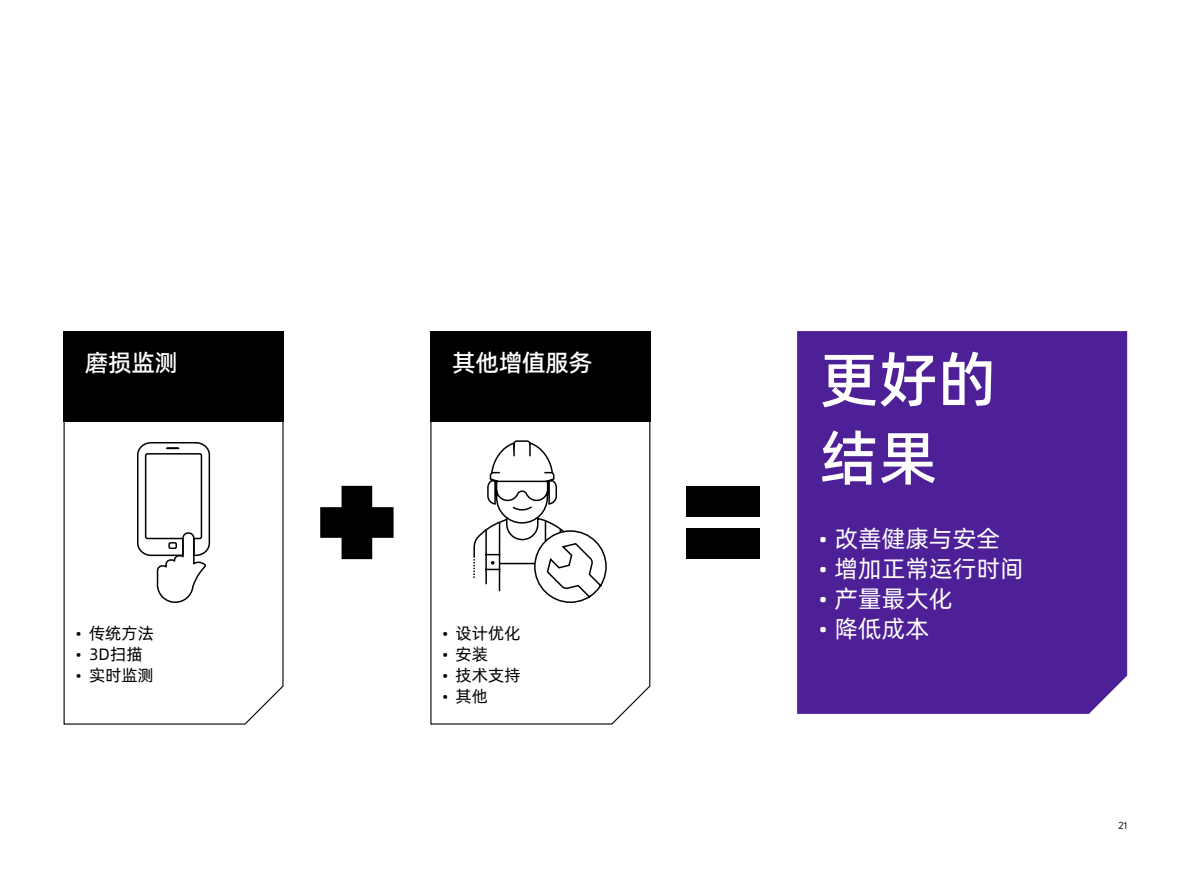
<style>
.page{position:relative;width:1191px;height:893px;background:#fff}
.page>*{position:absolute;margin:0;border:0;box-sizing:border-box;transform-origin:0 0}
.t1{font:60px/78px "Alibaba Pu Hui Ti 2 65 Medium";color:#fff}
.t2{font:24px "Alibaba Pu Hui Ti 2 55 Regular";color:#fff}
.t3{font:24px "Alibaba Pu Hui Ti 2 65 Medium";letter-spacing:-.01em;color:#fff}
.t4{font:16.5px "Alibaba Pu Hui Ti 2 55 Regular";color:#000}
.t5{font:300 10.5px "GT Eesti Pro Text";color:#000}
</style>
<div class="page">
<svg style="left:430px;top:331px;width:221px;height:394px"></svg>
<div style="left:797px;top:331px;width:330px;height:383px;background:#4e2098"></div>
<svg style="left:63px;top:331px;width:221px;height:394px"></svg>
<svg style="left:320px;top:486px;width:73px;height:73px"></svg>
<div style="left:686px;top:486px;width:74px;height:30px;background:#000"></div>
<div style="left:686px;top:528px;width:74px;height:31px;background:#000"></div>
<svg style="left:136px;top:441px;width:75px;height:163px"></svg>
<svg style="left:473px;top:440px;width:134px;height:164px"></svg>
<div style="left:64px;top:331px;width:219px;height:91px;background:#000"></div>
<div style="left:431px;top:331px;width:220px;height:91px;background:#000"></div>
<h2 class="t3" style="left:85px;top:344px;width:95px">磨损监测</h2>
<h2 class="t3" style="left:452px;top:344px;width:142px">其他增值服务</h2>
<p class="t4" style="left:76px;top:620px;width:79px">• 传统方法</p>
<p class="t4" style="left:76px;top:641px;width:68px">• 3D扫描</p>
<p class="t4" style="left:76px;top:662px;width:79px">• 实时监测</p>
<p class="t4" style="left:443px;top:620px;width:79px">• 设计优化</p>
<p class="t4" style="left:443px;top:641px;width:47px">• 安装</p>
<p class="t4" style="left:443px;top:662px;width:79px">• 技术支持</p>
<p class="t4" style="left:443px;top:683px;width:47px">• 其他</p>
<h1 class="t1" style="left:819px;top:337px;width:179px">更好的结果</h1>
<h2 class="t2" style="left:819px;top:520px;width:182px">• 改善健康与安全</h2>
<h2 class="t2" style="left:819px;top:550px;width:205px">• 增加正常运行时间</h2>
<h2 class="t2" style="left:819px;top:580px;width:135px">• 产量最大化</h2>
<h2 class="t2" style="left:819px;top:610px;width:111px">• 降低成本</h2>
<p class="t5" style="left:1118px;top:820px;width:10px">21</p>
</div>
